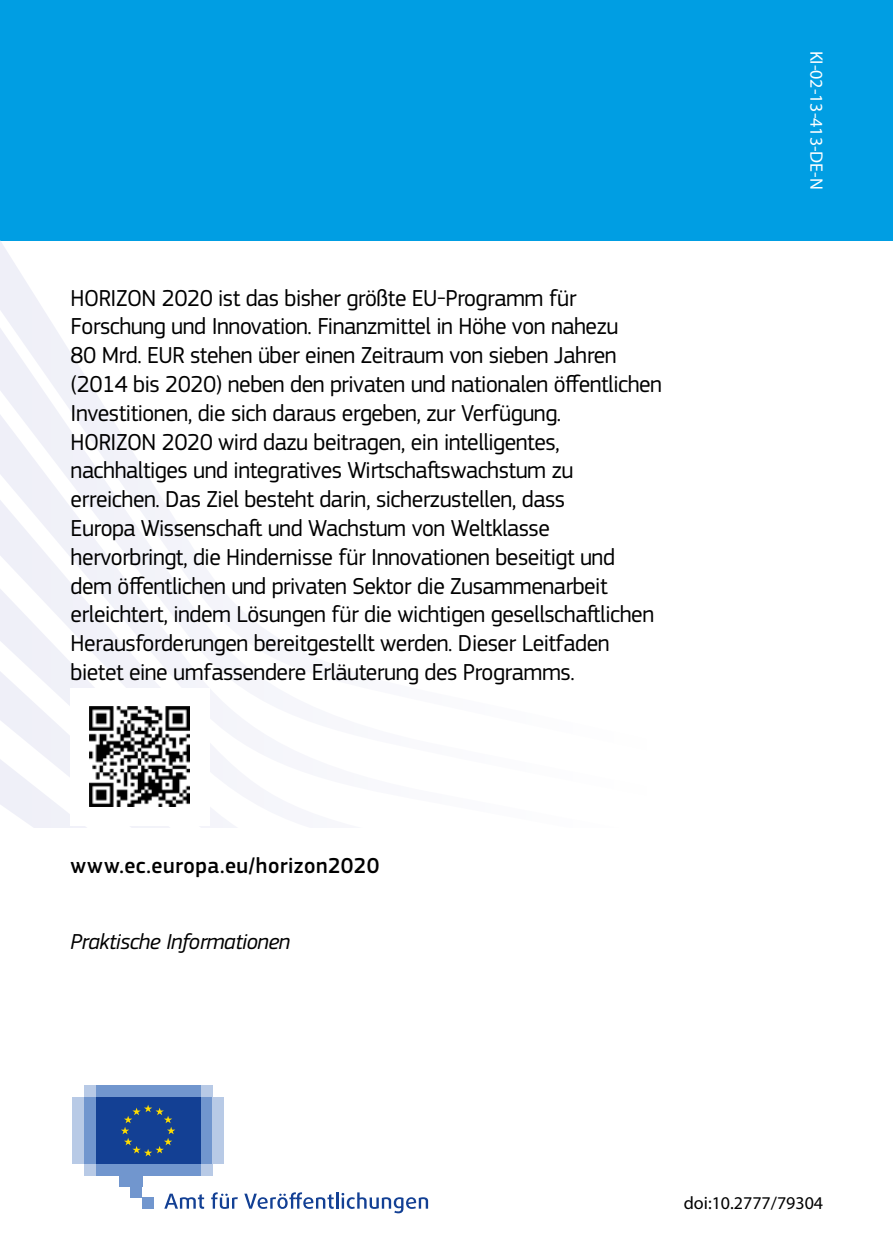
<style>
.page{position:relative;width:893px;height:1259px;background:#fff}
.page>*{position:absolute;margin:0;border:0;box-sizing:border-box;transform-origin:0 0}
.BC-body{font:24px/28.8px "EC Square Sans Pro";letter-spacing:-.02em;color:#000}
.NEW_BC_WEBLINK{font:500 22.5px "EC Square Sans Pro";letter-spacing:.02em;color:#000}
.BC-body-2{font:italic 22.5px "EC Square Sans Pro";letter-spacing:-.02em;color:#000}
.BC_catnr{font:18px "Myriad Pro";color:#fff}
.BC_doi{font:18px "Myriad Pro";color:#000}
</style>
<div class="page">
<div style="left:0;top:0;width:893px;height:240px;background:#009ee3"></div>
<svg style="left:0;top:257px;width:69px;height:93px;fill:#f0f1f8"></svg>
<svg style="left:0;top:350px;width:126px;height:92px;fill:#f1f1f9"></svg>
<svg style="left:0;top:442px;width:237px;height:385px;fill:#f4f4fa"></svg>
<div style="left:70px;top:688px;width:140px;height:137px;background:#fff"></div>
<img style="left:90px;top:707px;width:100px;height:100px">
<div style="left:84px;top:1164px;width:128px;height:11px;background:#b8cae6"></div>
<div style="left:84px;top:1086px;width:128px;height:11px;background:#b8cae6"></div>
<div style="left:96px;top:1086px;width:105px;height:11px;background:#7196ce"></div>
<div style="left:96px;top:1164px;width:105px;height:11px;background:#7196ce"></div>
<div style="left:201px;top:1097px;width:11px;height:67px;background:#7196ce"></div>
<div style="left:212px;top:1097px;width:12px;height:67px;background:#b8cae6"></div>
<div style="left:84px;top:1097px;width:12px;height:67px;background:#7196ce"></div>
<div style="left:72px;top:1097px;width:12px;height:67px;background:#b8cae6"></div>
<div style="left:119px;top:1164px;width:23px;height:22px;background:#7196ce"></div>
<div style="left:131px;top:1164px;width:11px;height:33px;background:#7196ce"></div>
<div style="left:142px;top:1197px;width:12px;height:11px;background:#7196ce"></div>
<div style="left:96px;top:1097px;width:105px;height:67px;background:#134094"></div>
<svg style="left:121px;top:1105px;width:54px;height:51px"></svg>
<svg style="left:164px;top:1193px;width:40px;height:15px"></svg>
<svg style="left:211px;top:1192px;width:27px;height:17px"></svg>
<svg style="left:244px;top:1192px;width:90px;height:17px"></svg>
<hr style="left:336px;top:1192px;width:3px;height:16px;background:#134094">
<svg style="left:341px;top:1192px;width:87px;height:21px"></svg>
<p class="BC-body" style="left:71px;top:283px;width:593px">HORIZON 2020 ist das bisher größte EU-Programm für Forschung und Innovation. Finanzmittel in Höhe von nahezu<br>80 Mrd. EUR stehen über einen Zeitraum von sieben Jahren (2014 bis 2020) neben den privaten und nationalen öffentlichen Investitionen, die sich daraus ergeben, zur Verfügung.<br>HORIZON 2020 wird dazu beitragen, ein intelligentes, nachhaltiges und integratives Wirtschaftswachstum zu erreichen. Das Ziel besteht darin, sicherzustellen, dass<br>Europa Wissenschaft und Wachstum von Weltklasse hervorbringt, die Hindernisse für Innovationen beseitigt und dem öffentlichen und privaten Sektor die Zusammenarbeit erleichtert, indem Lösungen für die wichtigen gesellschaftlichen Herausforderungen bereitgestellt werden. Dieser Leitfaden bietet eine umfassendere Erläuterung des Programms.</p>
<p class="NEW_BC_WEBLINK" style="left:71px;top:852px;width:310px">www.ec.europa.eu/horizon2020</p>
<p class="BC-body-2" style="left:71px;top:928px;width:221px">Praktische Informationen</p>
<p class="BC_catnr" style="left:828px;top:51px;width:141px;rotate:90deg">KI-02-13-413-DE-N</p>
<p class="BC_doi" style="left:684px;top:1192px;width:141px">doi:10.2777/79304</p>
</div>
